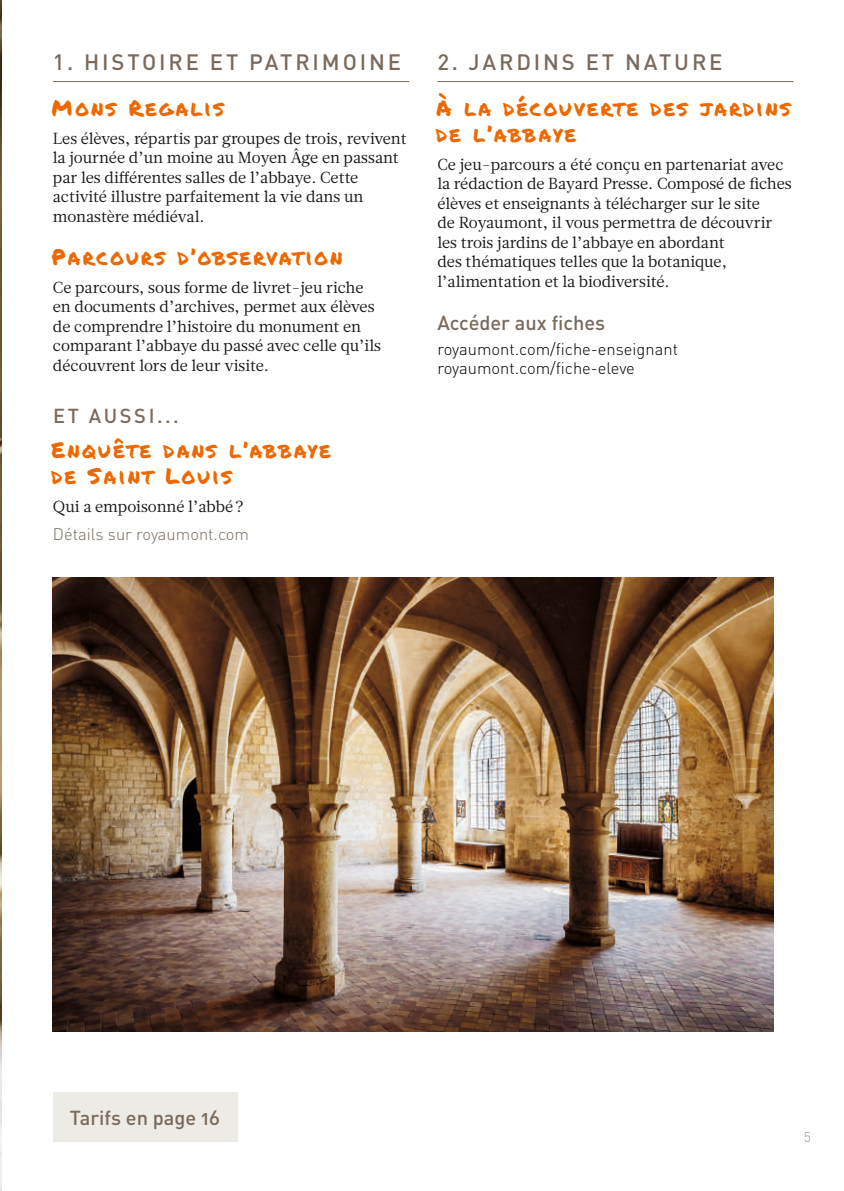
<style>
.page{position:relative;width:844px;height:1191px;background:#fff}
.page>*{position:absolute;margin:0;border:0;box-sizing:border-box;transform-origin:0 0}
.t1{font:italic 22px/26px "Permanent Marker";letter-spacing:.1em;color:#ee6800}
.t2{font:500 22px "DIN Pro";letter-spacing:.13em;color:#796a5c}
.t3{font:500 20px "DIN Pro";color:#796a5c}
.t4{font:300 16.4px/19.6px "DIN Pro";color:#000}
.t5{font:300 16.4px "DIN Pro";color:#796a5c}
.t6{font:16px/19.6px "Glosa";letter-spacing:-.01em;color:#131413}
.t7{font:300 14px "DIN Pro";color:#a29987}
</style>
<div class="page">
<img style="left:0;top:229px;width:2px;height:961px">
<img style="left:0;top:3px;width:2px;height:226px">
<hr style="left:53px;top:81px;width:356px;height:1px;background:#796a5c">
<hr style="left:437px;top:81px;width:356px;height:1px;background:#796a5c">
<div style="left:53px;top:1092px;width:184px;height:49px;background:#edebe6"></div>
<img style="left:53px;top:577px;width:720px;height:454px">
<h1 class="t2" style="left:53px;top:47px;width:349px">1. HISTOIRE ET PATRIMOINE</h1>
<h1 class="t1" style="left:53px;top:94px;width:173px">Mons Regalis</h1>
<p class="t6" style="left:53px;top:128px;width:355px">Les élèves, répartis par groupes de trois, revivent la journée d’un moine au Moyen Âge en passant par les différentes salles de l’abbaye. Cette activité illustre parfaitement la vie dans un monastère médiéval.</p>
<h1 class="t1" style="left:53px;top:243px;width:300px">Parcours d’observat ion</h1>
<p class="t6" style="left:53px;top:277px;width:329px">Ce parcours, sous forme de livret-jeu riche en documents d’archives, permet aux élèves de comprendre l’histoire du monument en comparant l’abbaye du passé avec celle qu’ils découvrent lors de leur visite.</p>
<p class="t3" style="left:53px;top:402px;width:127px">ET AUSSI...</p>
<h1 class="t1" style="left:53px;top:436px;width:287px">Enquête dans l’abbaye de Saint Louis</h1>
<p class="t6" style="left:53px;top:496px;width:192px">Qui a empoisonné l’abbé?</p>
<p class="t5" style="left:53px;top:522px;width:197px">Détails sur royaumont.com</p>
<h1 class="t2" style="left:437px;top:47px;width:286px">2. JARDINS ET NATURE</h1>
<h1 class="t1" style="left:437px;top:94px;width:355px">À la découverte des jardins de l’abbaye</h1>
<p class="t6" style="left:437px;top:154px;width:355px">Ce jeu-parcours a été conçu en partenariat avec la rédaction de Bayard Presse. Composé de fiches élèves et enseignants à télécharger sur le site<br>de Royaumont, il vous permettra de découvrir les trois jardins de l’abbaye en abordant<br>des thématiques telles que la botanique, l’alimentation et la biodiversité.</p>
<p class="t3" style="left:437px;top:309px;width:169px">Accéder aux fiches</p>
<p class="t4" style="left:437px;top:338px;width:242px">royaumont.com/fiche-enseignant royaumont.com/fiche-eleve</p>
<p class="t3" style="left:70px;top:1104px;width:151px">Tarifs en page 16</p>
<p class="t7" style="left:803px;top:1127px;width:9px">5</p>
</div>
